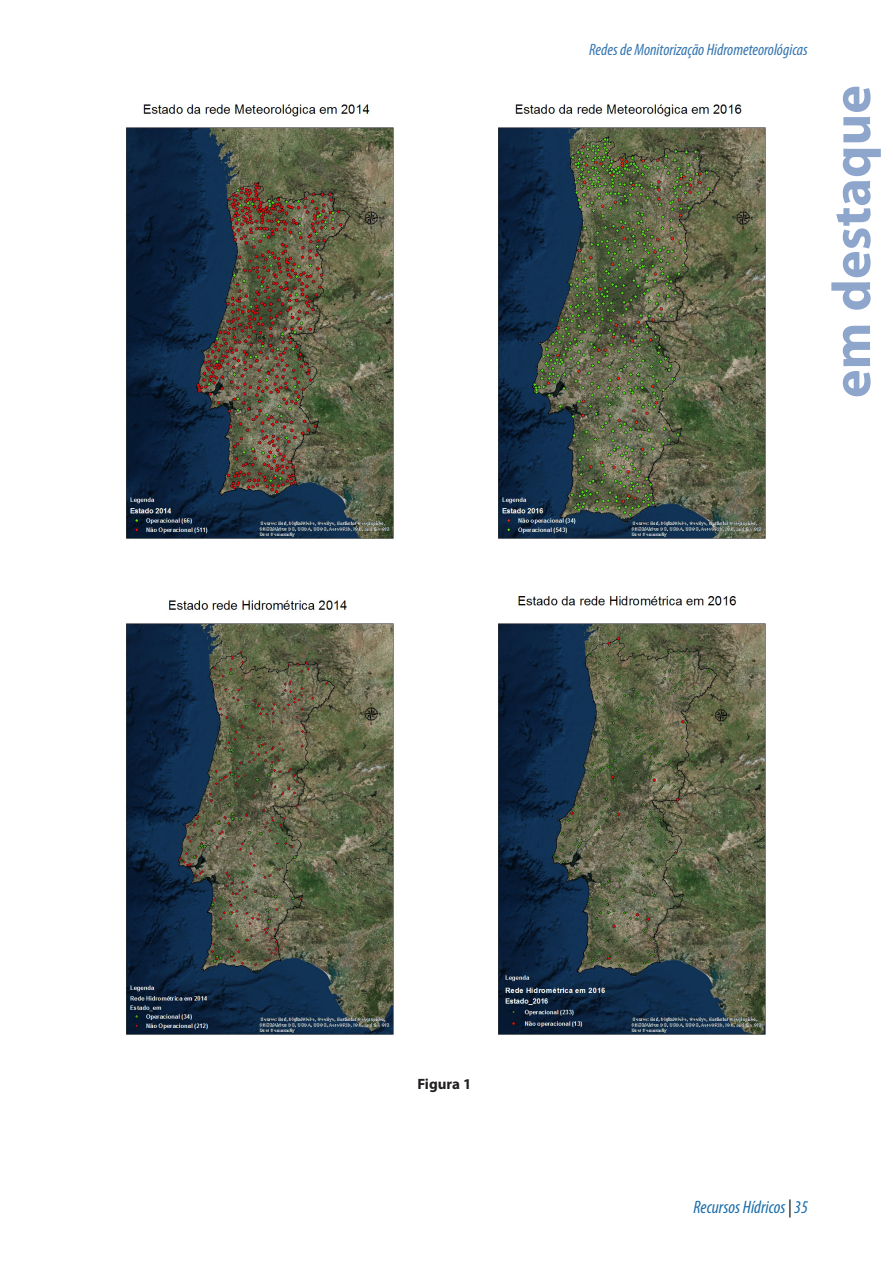
<style>
.page{position:relative;width:893px;height:1263px;background:#fff}
.page>*{position:absolute;margin:0;border:0;box-sizing:border-box;transform-origin:0 0}
.t1{font:700 54.45px "Myriad Pro";color:#8ea5cc}
.t2{font:italic condensed 18px "Myriad Pro";color:#1a6ca9}
.t3{font:italic condensed 16.5px "Myriad Pro";color:#3575b0}
.Legenda_figura{font:700 15px "Myriad Pro";color:#231f20}
.s1{color:#000}
</style>
<div class="page">
<img style="left:126px;top:104px;width:268px;height:931px">
<img style="left:498px;top:104px;width:268px;height:931px">
<p class="t3" style="left:589px;top:39px;width:220px">Redes de Monitorização Hidrometeorológicas</p>
<h1 class="t1" style="left:816px;top:398px;width:315px;rotate:-90deg">em destaque</h1>
<p class="Legenda_figura" style="left:417px;top:1074px;width:56px">Figura 1</p>
<p class="t2" style="left:693px;top:1196px;width:116px">Recursos Hídricos <span class="s1">|</span> 35</p>
</div>
